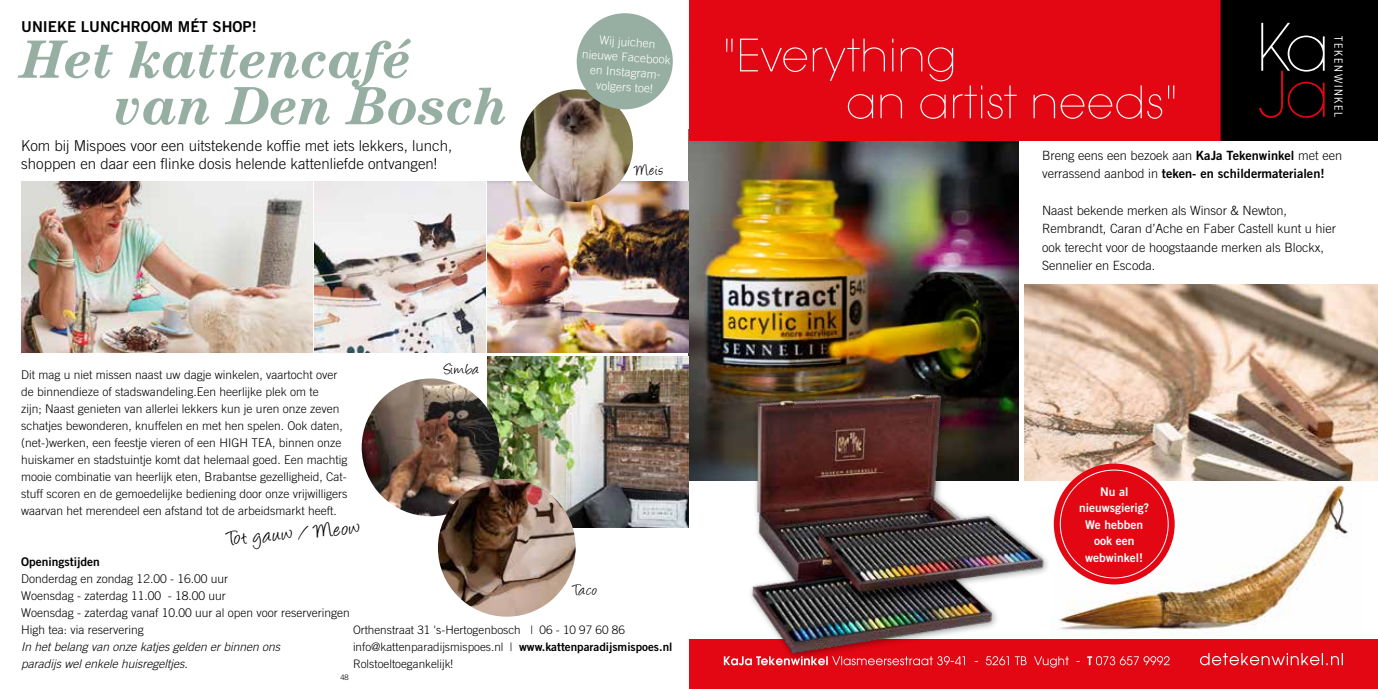
<style>
.page{position:relative;width:1378px;height:689px;background:#fff}
.page>*{position:absolute;margin:0;border:0;box-sizing:border-box;transform-origin:0 0}
.t1{font:italic 700 54px/46.5px "Century LT";color:#97afa2}
.t2{font:22.8px "Angelina";color:#000}
.t3{font:17.25px "Angelina";letter-spacing:.04em;color:#000}
.t4{font:300 15px/18px "Trade Gothic LT Std";color:#000}
.t5{font:15px "Trade Gothic LT Std Bd 2";color:#000}
.t6{font:300 12.75px/18.3px "Trade Gothic LT Std";color:#000}
.t7{font:12.75px "Trade Gothic LT Std Bd 2";color:#000}
.t8{font:300 12px/17px "Trade Gothic LT Std";color:#000}
.t9{font:italic 300 12px/17px "Trade Gothic LT Std";color:#000}
.t10{font:300 12px/15px "Trade Gothic LT Std";color:#fff;text-align:center}
.t11{font:12px/16.5px "Trade Gothic LT Std Bd 2";color:#fff;text-align:center}
.t12{font:12px "Trade Gothic LT Std Bd 2";color:#000}
.t13{font:300 11.7px/17px "Trade Gothic LT Std";color:#000}
.t14{font:condensed 11.25px "Avant Garde";letter-spacing:.145em;color:#fff}
.t15{font:300 7.5px "Trade Gothic LT Std";color:#000}
.s1{font-family:"Trade Gothic LT Std Bd 2";font-weight:400}
.s2{font-family:"Trade Gothic LT Std";font-weight:300}
</style>
<div class="page">
<img style="left:689px;top:140px;width:329px;height:243px">
<div style="left:689px;top:0;width:689px;height:140px;background:#e30613"></div>
<svg style="left:726px;top:39px;width:448px;height:80px"></svg>
<div style="left:1220px;top:0;width:158px;height:140px;background:#000"></div>
<img style="left:1074px;top:480px;width:290px;height:154px">
<img style="left:1025px;top:285px;width:353px;height:195px">
<div style="left:1054px;top:463px;width:120px;height:121px;background:#e30613;border-radius:50%"></div>
<div style="left:689px;top:639px;width:689px;height:50px;background:#e30613"></div>
<svg style="left:1076px;top:653px;width:267px;height:13px"></svg>
<img style="left:689px;top:383px;width:385px;height:285px">
<img style="left:21px;top:181px;width:291px;height:171px">
<img style="left:315px;top:181px;width:171px;height:171px">
<img style="left:488px;top:181px;width:201px;height:171px">
<img style="left:488px;top:357px;width:201px;height:171px">
<img style="left:362px;top:378px;width:137px;height:138px;border-radius:69px">
<img style="left:438px;top:479px;width:138px;height:138px;border-radius:69px">
<img style="left:520px;top:89px;width:113px;height:113px;border-radius:56px">
<div style="left:577px;top:13px;width:96px;height:96px;background:#97afa2;border-radius:50%"></div>
<p class="t5" style="left:21px;top:17px;width:237px">UNIEKE LUNCHROOM MÉT SHOP!</p>
<h1 class="t1" style="left:114px;top:35px;width:396px;text-indent:-93px">Het kattencafé van Den Bosch</h1>
<p class="t10" style="left:584px;top:31px;width:90px;rotate:4deg">Wij juichen nieuwe Facebook en Instagram&shy;volgers toe!</p>
<p class="t4" style="left:21px;top:137px;width:432px">Kom bij Mispoes voor een uitstekende koffie met iets lekkers, lunch, shoppen en daar een flinke dosis helende kattenliefde ontvangen!</p>
<p class="t8" style="left:21px;top:366px;width:328px">Dit mag u niet missen naast uw dagje winkelen, vaartocht over de binnendieze of stadswandeling.Een heerlijke plek om te<br>zijn; Naast genieten van allerlei lekkers kun je uren onze zeven schatjes bewonderen, knuffelen en met hen spelen. Ook daten, (net-)werken, een feestje vieren of een HIGH TEA, binnen onze huiskamer en stadstuintje komt dat helemaal goed. Een machtig mooie combinatie van heerlijk eten, Brabantse gezelligheid, Cat&shy;stuff scoren en de gemoedelijke bediening door onze vrijwilligers waarvan het merendeel een afstand tot de arbeidsmarkt heeft.</p>
<h2 class="t2" style="left:226px;top:529px;width:135px;rotate:-5deg">Tot gauw / Meow</h2>
<h3 class="t3" style="left:444px;top:361px;width:36px">Simba</h3>
<h3 class="t3" style="left:635px;top:163px;width:30px">Meis</h3>
<p class="t12" style="left:21px;top:554px;width:80px">Openingstijden</p>
<p class="t8" style="left:21px;top:570px;width:330px">Donderdag en zondag 12.00 - 16.00 uur<br>Woensdag - zaterdag 11.00 - 18.00 uur<br>Woensdag - zaterdag vanaf 10.00 uur al open voor reserveringen High tea: via reservering</p>
<p class="t9" style="left:21px;top:638px;width:260px">In het belang van onze katjes gelden er binnen ons paradijs wel enkele huisregeltjes.</p>
<h3 class="t3" style="left:573px;top:582px;width:26px">Taco</h3>
<p class="t13" style="left:353px;top:621px;width:321px">Orthenstraat 31 's-Hertogenbosch | 06 - 10 97 60 86 info@kattenparadijsmispoes.nl | <span class="s1">www.kattenparadijsmispoes.nl<br></span>Rolstoeltoegankelijk!</p>
<p class="t15" style="left:340px;top:672px;width:10px">48</p>
<p class="t14" style="left:1345px;top:36px;width:82px;rotate:90deg">TEKENWINKEL</p>
<p class="t14" style="left:1345px;top:47px;width:82px;rotate:90deg">TEKENWINKEL</p>
<p class="t6" style="left:1042px;top:146px;width:302px">Breng eens een bezoek aan <span class="s1">KaJa Tekenwinkel</span> met een</p>
<p class="t7" style="left:1042px;top:166px;width:284px"><span class="s2">verrassend aanbod in</span> teken- en schildermaterialen!</p>
<p class="t6" style="left:1042px;top:201px;width:296px">Naast bekende merken als Winsor &amp; Newton, Rembrandt, Caran d’Ache en Faber Castell kunt u hier ook terecht voor de hoogstaande merken als Blockx, Sennelier en Escoda.</p>
<p class="t11" style="left:1079px;top:483px;width:72px">Nu al nieuwsgierig?<br>We hebben ook een webwinkel!</p>
</div>
